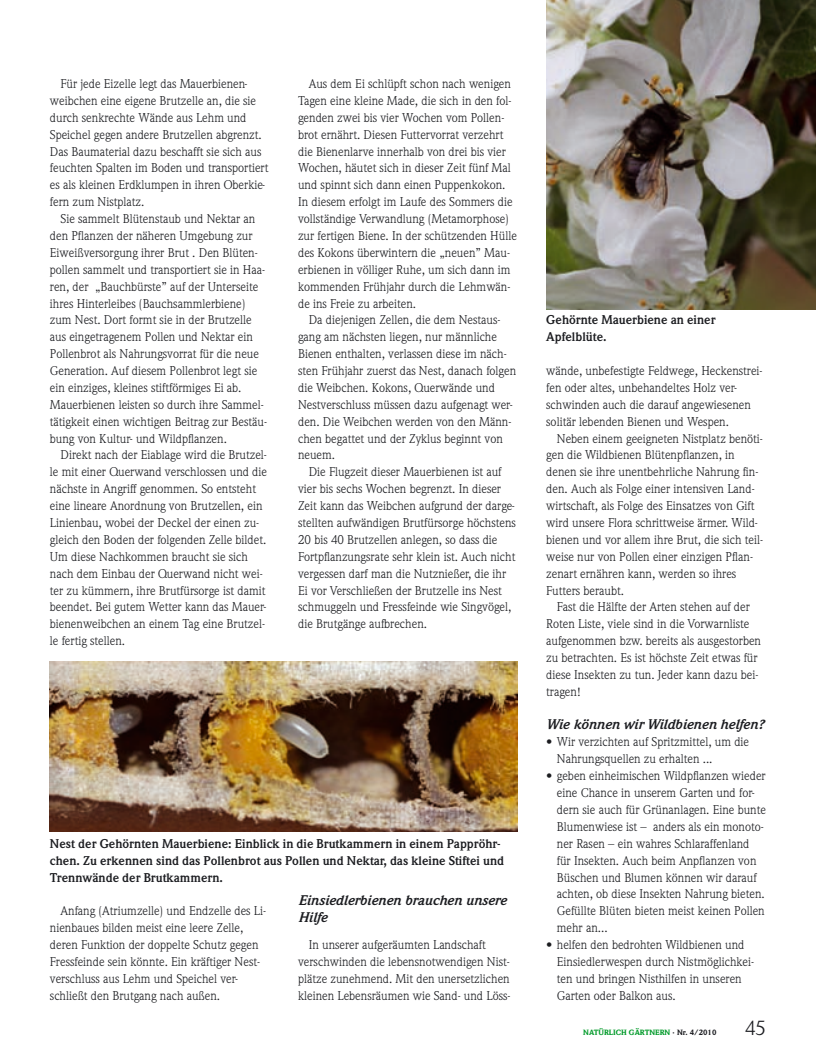
<style>
.page{position:relative;width:816px;height:1064px;background:#fff}
.page>*{position:absolute;margin:0;border:0;box-sizing:border-box;transform-origin:0 0}
.t1{font:20px "Weidemann";color:#1b1c20}
.t2{font:italic 700 13.75px/16.2px "Weidemann";color:#1b1c20}
.t3{font:12.5px/16.9px "Weidemann";color:#1b1c20}
.t4{font:700 12.5px/16.9px "Weidemann";color:#1b1c20}
.t5{font:900 7.5px "Weidemann";color:#009a29}
.s1{color:#1b1c20}
</style>
<div class="page">
<img style="left:50px;top:661px;width:468px;height:170px">
<img style="left:546px;top:0;width:270px;height:309px">
<p class="t3" style="left:50px;top:76px;width:220px;text-indent:11px">Für jede Eizelle legt das Mauerbienen&shy;weibchen eine eigene Brutzelle an, die sie durch senkrechte Wände aus Lehm und Speichel gegen andere Brutzellen abgrenzt.<br>Das Baumaterial dazu beschafft sie sich aus feuchten Spalten im Boden und transportiert es als kleinen Erdklumpen in ihren Oberkie&shy;fern zum Nistplatz.</p>
<p class="t3" style="left:50px;top:211px;width:218px;text-indent:11px">Sie sammelt Blütenstaub und Nektar an den Pflanzen der näheren Umgebung zur Eiweißversorgung ihrer Brut . Den Blüten&shy;pollen sammelt und transportiert sie in Haa&shy;ren, der „Bauchbürste” auf der Unterseite ihres Hinterleibes (Bauchsammlerbiene) zum Nest. Dort formt sie in der Brutzelle aus eingetragenem Pollen und Nektar ein Pollenbrot als Nahrungsvorrat für die neue Generation. Auf diesem Pollenbrot legt sie ein einziges, kleines stiftförmiges Ei ab.<br>Mauerbienen leisten so durch ihre Sammel&shy;tätigkeit einen wichtigen Beitrag zur Bestäu&shy;bung von Kultur- und Wildpflanzen.</p>
<p class="t3" style="left:50px;top:448px;width:219px;text-indent:11px">Direkt nach der Eiablage wird die Brutzel&shy;le mit einer Querwand verschlossen und die nächste in Angriff genommen. So entsteht eine lineare Anordnung von Brutzellen, ein Linienbau, wobei der Deckel der einen zu&shy;gleich den Boden der folgenden Zelle bildet.<br>Um diese Nachkommen braucht sie sich nach dem Einbau der Querwand nicht wei&shy;ter zu kümmern, ihre Brutfürsorge ist damit beendet. Bei gutem Wetter kann das Mauer&shy;bienenweibchen an einem Tag eine Brutzel&shy;le fertig stellen.</p>
<p class="t3" style="left:298px;top:76px;width:220px;text-indent:11px">Aus dem Ei schlüpft schon nach wenigen Tagen eine kleine Made, die sich in den fol&shy;genden zwei bis vier Wochen vom Pollen&shy;brot ernährt. Diesen Futtervorrat verzehrt die Bienenlarve innerhalb von drei bis vier Wochen, häutet sich in dieser Zeit fünf Mal und spinnt sich dann einen Puppenkokon.<br>In diesem erfolgt im Laufe des Sommers die vollständige Verwandlung (Metamorphose) zur fertigen Biene. In der schützenden Hülle des Kokons überwintern die „neuen” Mau&shy;erbienen in völliger Ruhe, um sich dann im kommenden Frühjahr durch die Lehmwän&shy;de ins Freie zu arbeiten.</p>
<p class="t3" style="left:298px;top:313px;width:219px;text-indent:11px">Da diejenigen Zellen, die dem Nestaus&shy;gang am nächsten liegen, nur männliche Bienen enthalten, verlassen diese im näch&shy;sten Frühjahr zuerst das Nest, danach folgen die Weibchen. Kokons, Querwände und Nestverschluss müssen dazu aufgenagt wer&shy;den. Die Weibchen werden von den Männ&shy;chen begattet und der Zyklus beginnt von neuem.</p>
<p class="t3" style="left:298px;top:465px;width:219px;text-indent:11px">Die Flugzeit dieser Mauerbienen ist auf vier bis sechs Wochen begrenzt. In dieser Zeit kann das Weibchen aufgrund der darge&shy;stellten aufwändigen Brutfürsorge höchstens 20 bis 40 Brutzellen anlegen, so dass die Fortpflanzungsrate sehr klein ist. Auch nicht vergessen darf man die Nutznießer, die ihr Ei vor Verschließen der Brutzelle ins Nest schmuggeln und Fressfeinde wie Singvögel, die Brutgänge aufbrechen.</p>
<p class="t4" style="left:50px;top:836px;width:456px">Nest der Gehörnten Mauerbiene: Einblick in die Brutkammern in einem Pappröhr&shy;chen. Zu erkennen sind das Pollenbrot aus Pollen und Nektar, das kleine Stiftei und<br>Trennwände der Brutkammern.</p>
<p class="t3" style="left:50px;top:903px;width:218px;text-indent:11px">Anfang (Atriumzelle) und Endzelle des Li&shy;nienbaues bilden meist eine leere Zelle, deren Funktion der doppelte Schutz gegen Fressfeinde sein könnte. Ein kräftiger Nest&shy;verschluss aus Lehm und Speichel ver&shy;schließt den Brutgang nach außen.</p>
<p class="t2" style="left:298px;top:893px;width:210px">Einsiedlerbienen brauchen unsere<br>Hilfe</p>
<p class="t3" style="left:298px;top:937px;width:214px;text-indent:11px">In unserer aufgeräumten Landschaft verschwinden die lebensnotwendigen Nist&shy;plätze zunehmend. Mit den unersetzlichen kleinen Lebensräumen wie Sand- und Löss-</p>
<p class="t4" style="left:546px;top:313px;width:171px">Gehörnte Mauerbiene an einer<br>Apfelblüte.</p>
<p class="t3" style="left:546px;top:363px;width:218px">wände, unbefestigte Feldwege, Heckenstrei&shy;fen oder altes, unbehandeltes Holz ver&shy;schwinden auch die darauf angewiesenen solitär lebenden Bienen und Wespen.</p>
<p class="t3" style="left:546px;top:431px;width:218px;text-indent:11px">Neben einem geeigneten Nistplatz benöti&shy;gen die Wildbienen Blütenpflanzen, in denen sie ihre unentbehrliche Nahrung fin&shy;den. Auch als Folge einer intensiven Land&shy;wirtschaft, als Folge des Einsatzes von Gift wird unsere Flora schrittweise ärmer. Wild&shy;bienen und vor allem ihre Brut, die sich teil&shy;weise nur von Pollen einer einzigen Pflan&shy;zenart ernähren kann, werden so ihres Futters beraubt.</p>
<p class="t3" style="left:546px;top:600px;width:216px;text-indent:11px">Fast die Hälfte der Arten stehen auf der Roten Liste, viele sind in die Vorwarnliste aufgenommen bzw. bereits als ausgestorben zu betrachten. Es ist höchste Zeit etwas für diese Insekten zu tun. Jeder kann dazu bei&shy;tragen!</p>
<p class="t2" style="left:546px;top:717px;width:219px">Wie können wir Wildbienen helfen?</p>
<p class="t3" style="left:557px;top:735px;width:194px;text-indent:-11px">• Wir verzichten auf Spritzmittel, um die<br>Nahrungsquellen zu erhalten ...</p>
<p class="t3" style="left:557px;top:768px;width:211px;text-indent:-11px">• geben einheimischen Wildpflanzen wieder eine Chance in unserem Garten und for&shy;dern sie auch für Grünanlagen. Eine bunte Blumenwiese ist – anders als ein monoto&shy;ner Rasen – ein wahres Schlaraffenland für Insekten. Auch beim Anpflanzen von Büschen und Blumen können wir darauf achten, ob diese Insekten Nahrung bieten.<br>Gefüllte Blüten bieten meist keinen Pollen mehr an...</p>
<p class="t3" style="left:557px;top:937px;width:199px;text-indent:-11px">• helfen den bedrohten Wildbienen und Einsiedlerwespen durch Nistmöglich kei&shy;ten und bringen Nisthilfen in unseren Garten oder Balkon aus.</p>
<p class="t5" style="left:583px;top:1030px;width:135px">NATÜRLICH GÄRTNERN <span class="s1">· Nr. 4/2010</span></p>
<h1 class="t1" style="left:745px;top:1021px;width:22px">45</h1>
</div>
